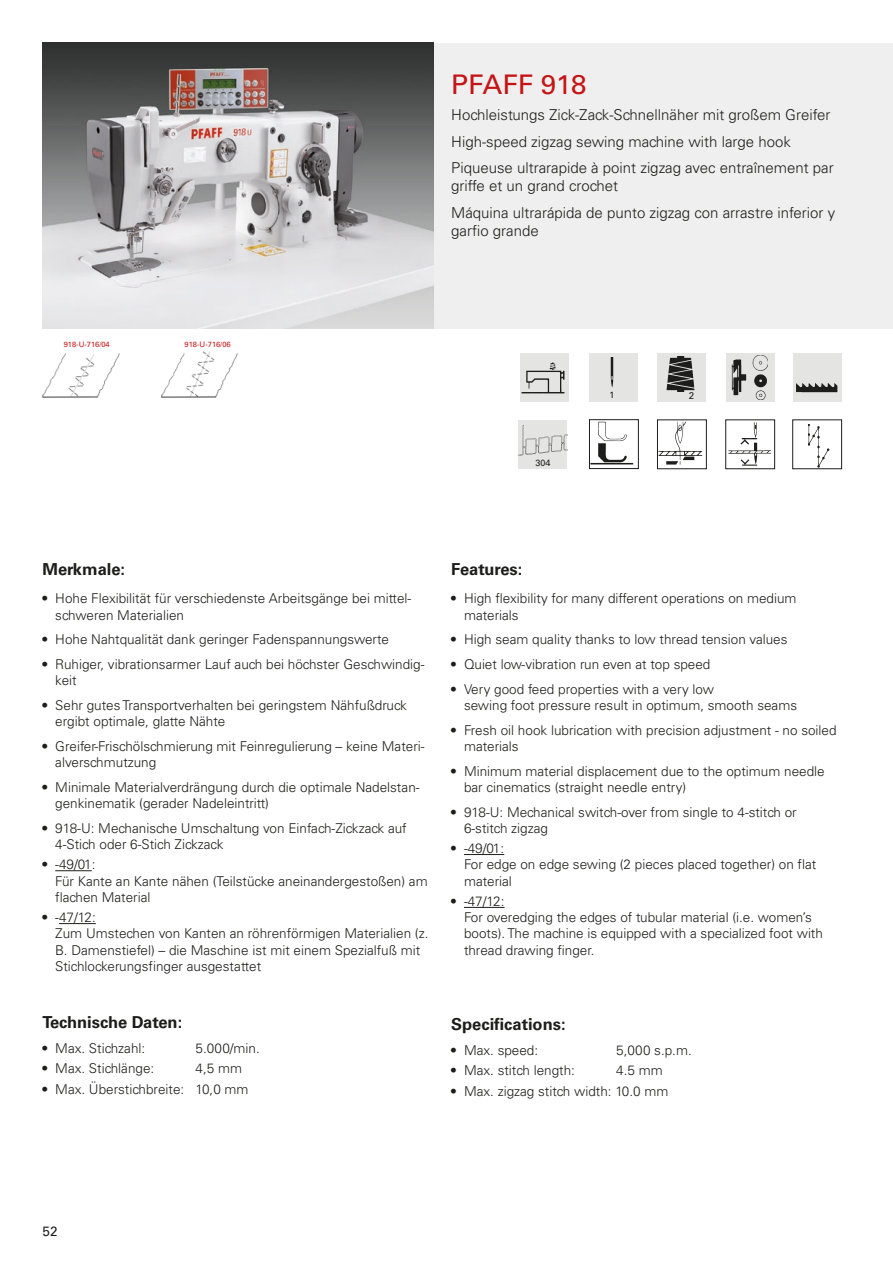
<style>
.page{position:relative;width:893px;height:1263px;background:#fff}
.page>*{position:absolute;margin:0;border:0;box-sizing:border-box;transform-origin:0 0}
.ueberschriften_links{font:27px "Univers";color:#c51416}
.Zwischenüberschrift{font:700 16.5px "Univers";color:#1d1d1b}
.Titel_2{font:300 15px/18px "Univers";color:#1d1d1b}
.t1{font:300 13.5px/16.2px "Univers";color:#1d1d1b}
.t2{font:13.5px "Univers";color:#1d1d1b}
.Piktogramme{font:9.75px "Univers";color:#1d1d1b}
.Piktogramme-2{font:9px "Univers";color:#1d1d1b}
.Einzug5{font:7.5px "Univers";color:#c61516}
.s1{font-weight:400}
</style>
<div class="page">
<div style="left:376px;top:43px;width:517px;height:286px;background:#efefef"></div>
<hr style="left:55px;top:870px;width:37px;height:1px;background:#1d1d1b">
<hr style="left:59px;top:923px;width:37px;height:1px;background:#1d1d1b">
<hr style="left:464px;top:854px;width:40px;height:1px;background:#1d1d1b">
<hr style="left:464px;top:907px;width:41px;height:1px;background:#1d1d1b">
<div style="left:520px;top:353px;width:48px;height:49px;background:#e4e4e3"></div>
<div style="left:657px;top:353px;width:49px;height:49px;background:#e4e4e3"></div>
<div style="left:726px;top:353px;width:49px;height:49px;background:#e4e4e3"></div>
<div style="left:793px;top:353px;width:49px;height:49px;background:#e4e4e3"></div>
<div style="left:518px;top:420px;width:49px;height:49px;background:#e4e4e3"></div>
<img style="left:518px;top:425px;width:50px;height:30px">
<div style="left:589px;top:353px;width:49px;height:49px;background:#e4e4e3"></div>
<img style="left:611px;top:357px;width:2px;height:30px">
<div style="left:792px;top:420px;width:50px;height:49px;border:1px solid #1d1d1b"></div>
<img style="left:666px;top:356px;width:28px;height:35px">
<img style="left:808px;top:424px;width:21px;height:43px">
<div style="left:587px;top:421px;width:48px;height:47px;background:linear-gradient(to right,#fff,#fff)"></div>
<img style="left:591px;top:421px;width:42px;height:43px">
<img style="left:659px;top:422px;width:44px;height:43px">
<img style="left:728px;top:423px;width:43px;height:43px">
<img style="left:731px;top:356px;width:36px;height:44px">
<img style="left:522px;top:363px;width:42px;height:30px">
<img style="left:796px;top:383px;width:42px;height:10px">
<div style="left:589px;top:419px;width:50px;height:50px;border:1px solid #1d1d1b"></div>
<div style="left:657px;top:420px;width:50px;height:49px;border:1px solid #1d1d1b"></div>
<div style="left:725px;top:420px;width:50px;height:49px;border:1px solid #1d1d1b"></div>
<img style="left:161px;top:351px;width:77px;height:47px">
<img style="left:42px;top:353px;width:78px;height:45px">
<img style="left:43px;top:43px;width:390px;height:285px">
<p class="ueberschriften_links" style="left:451px;top:68px;width:137px">PFAFF 918</p>
<p class="Titel_2" style="left:451px;top:106px;width:381px">Hochleistungs Zick-Zack-Schnellnäher mit großem Greifer</p>
<p class="Titel_2" style="left:451px;top:133px;width:341px">High-speed zigzag sewing machine with large hook</p>
<p class="Titel_2" style="left:451px;top:159px;width:384px">Piqueuse ultrarapide à point zigzag avec entraînement par griffe et un grand crochet</p>
<p class="Titel_2" style="left:451px;top:204px;width:385px">Máquina ultrarápida de punto zigzag con arrastre inferior y garfio grande</p>
<p class="Einzug5" style="left:64px;top:340px;width:48px">918-U-716/04</p>
<p class="Einzug5" style="left:185px;top:340px;width:48px">918-U-716/06</p>
<p class="Piktogramme-2" style="left:536px;top:457px;width:17px">304</p>
<p class="Piktogramme-2" style="left:609px;top:390px;width:7px">1</p>
<p class="Piktogramme" style="left:689px;top:390px;width:7px">2</p>
<p class="Zwischenüberschrift" style="left:43px;top:559px;width:84px">Merkmale:</p>
<p class="t1" style="left:55px;top:591px;width:358px;text-indent:-13px"><span class="s1">•</span> Hohe Flexibilität für verschiedenste Arbeitsgänge bei mittel&shy;schweren Materialien</p>
<p class="t1" style="left:43px;top:631px;width:348px"><span class="s1">•</span> Hohe Nahtqualität dank geringer Fadenspannungswerte</p>
<p class="t1" style="left:55px;top:656px;width:371px;text-indent:-13px"><span class="s1">•</span> Ruhiger, vibrationsarmer Lauf auch bei höchster Geschwindig&shy;keit</p>
<p class="t1" style="left:55px;top:697px;width:353px;text-indent:-13px"><span class="s1">•</span> Sehr gutes Transportverhalten bei geringstem Nähfußdruck ergibt optimale, glatte Nähte</p>
<p class="t1" style="left:55px;top:738px;width:371px;text-indent:-13px"><span class="s1">•</span> Greifer-Frischölschmierung mit Feinregulierung – keine Materi&shy;alverschmutzung</p>
<p class="t1" style="left:55px;top:779px;width:366px;text-indent:-13px"><span class="s1">•</span> Minimale Materialverdrängung durch die optimale Nadelstan&shy;genkinematik (gerader Nadeleintritt)</p>
<p class="t1" style="left:55px;top:820px;width:353px;text-indent:-13px"><span class="s1">•</span> 918-U: Mechanische Umschaltung von Einfach-Zickzack auf<br>4-Stich oder 6-Stich Zickzack</p>
<p class="t1" style="left:55px;top:856px;width:374px;text-indent:-13px"><span class="s1">•</span> -49/01:<br>Für Kante an Kante nähen (Teilstücke aneinandergestoßen) am flachen Material</p>
<p class="t1" style="left:55px;top:909px;width:375px;text-indent:-13px"><span class="s1">•</span> -47/12:<br>Zum Umstechen von Kanten an röhrenförmigen Materialien (z.<br>B. Damenstiefel) – die Maschine ist mit einem Spezialfuß mit Stichlockerungsfinger ausgestattet</p>
<p class="Zwischenüberschrift" style="left:43px;top:1013px;width:141px">Technische Daten:</p>
<p class="t1" style="left:43px;top:1040px;width:104px"><span class="s1">•</span> Max. Stichzahl:</p>
<p class="t1" style="left:196px;top:1040px;width:66px">5.000/min.</p>
<p class="t1" style="left:43px;top:1060px;width:113px"><span class="s1">•</span> Max. Stichlänge:</p>
<p class="t1" style="left:196px;top:1060px;width:48px">4,5 mm</p>
<p class="t1" style="left:43px;top:1081px;width:208px"><span class="s1">•</span> Max. Überstichbreite: 10,0 mm</p>
<p class="Zwischenüberschrift" style="left:451px;top:559px;width:73px">Features:</p>
<p class="t1" style="left:464px;top:591px;width:334px;text-indent:-13px"><span class="s1">•</span> High flexibility for many different operations on medium materials</p>
<p class="t1" style="left:451px;top:631px;width:338px"><span class="s1">•</span> High seam quality thanks to low thread tension values</p>
<p class="t1" style="left:451px;top:656px;width:261px"><span class="s1">•</span> Quiet low-vibration run even at top speed</p>
<p class="t1" style="left:464px;top:681px;width:335px;text-indent:-13px"><span class="s1">•</span> Very good feed properties with a very low<br>sewing foot pressure result in optimum, smooth seams</p>
<p class="t1" style="left:464px;top:722px;width:374px;text-indent:-13px"><span class="s1">•</span> Fresh oil hook lubrication with precision adjustment - no soiled materials</p>
<p class="t1" style="left:464px;top:763px;width:362px;text-indent:-13px"><span class="s1">•</span> Minimum material displacement due to the optimum needle bar cinematics (straight needle entry)</p>
<p class="t1" style="left:464px;top:804px;width:334px;text-indent:-13px"><span class="s1">•</span> 918-U: Mechanical switch-over from single to 4-stitch or<br>6-stitch zigzag</p>
<p class="t1" style="left:464px;top:840px;width:354px;text-indent:-13px"><span class="s1">•</span> -49/01:<br>For edge on edge sewing (2 pieces placed together) on flat material</p>
<p class="t1" style="left:464px;top:893px;width:360px;text-indent:-13px"><span class="s1">•</span> -47/12:<br>For overedging the edges of tubular material (i.e. women’s boots). The machine is equipped with a specialized foot with thread drawing finger.</p>
<p class="Zwischenüberschrift" style="left:451px;top:1014px;width:116px">Specifications:</p>
<p class="t1" style="left:451px;top:1042px;width:88px"><span class="s1">•</span> Max. speed:</p>
<p class="t1" style="left:616px;top:1042px;width:77px">5,000 s.p.m.</p>
<p class="t1" style="left:451px;top:1062px;width:125px"><span class="s1">•</span> Max. stitch length:</p>
<p class="t1" style="left:616px;top:1062px;width:48px">4.5 mm</p>
<p class="t1" style="left:451px;top:1083px;width:219px"><span class="s1">•</span> Max. zigzag stitch width: 10.0 mm</p>
<p class="t2" style="left:43px;top:1223px;width:17px">52</p>
</div>
